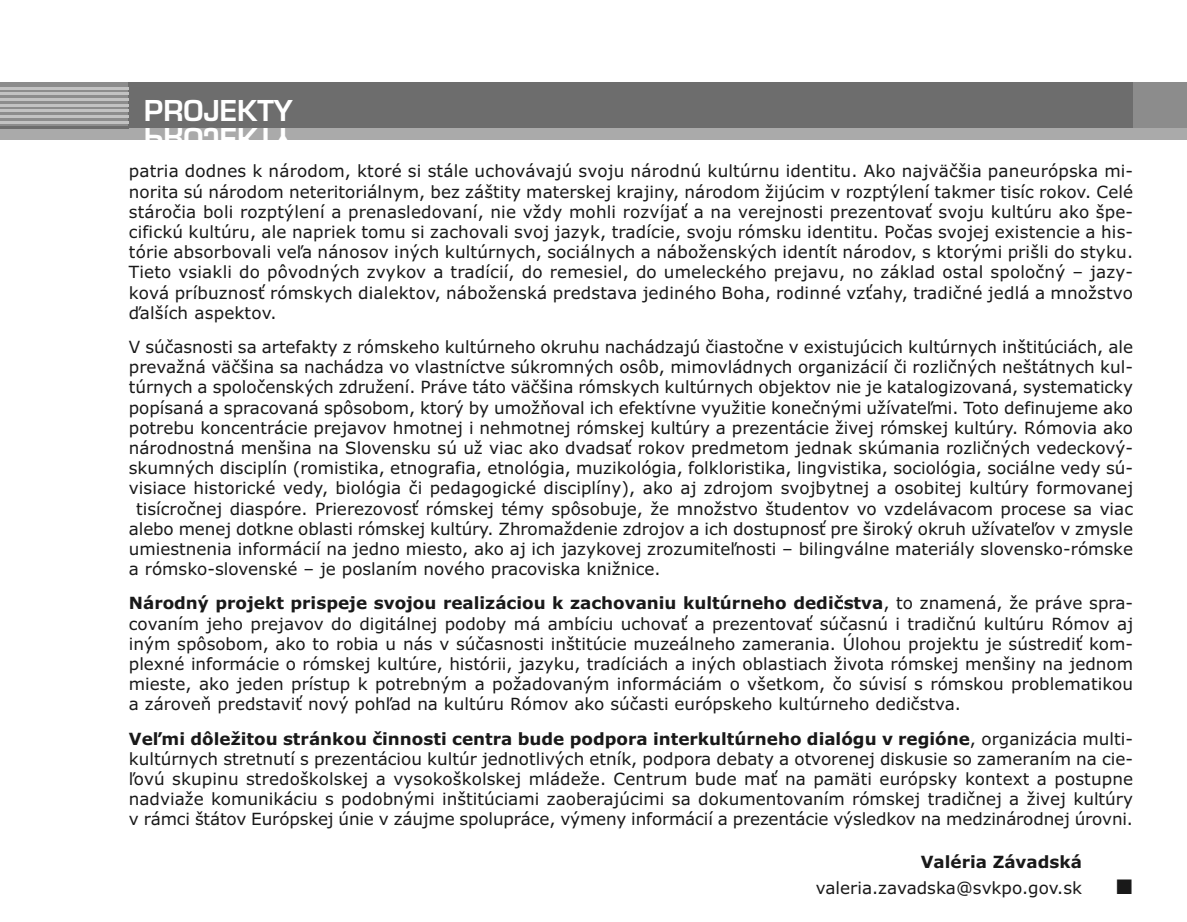
<style>
.page{position:relative;width:1187px;height:922px;background:#fff}
.page>*{position:absolute;margin:0;border:0;box-sizing:border-box;transform-origin:0 0}
.t1{font:28px "Euromode CE Bold";color:#fff}
.t2{font:16.8px/20.2px "Verdana";color:#191919;text-align:justify}
.t3{font:700 16.8px "Verdana";color:#191919}
.s1{font-weight:700}
</style>
<div class="page">
<div style="left:0;top:82px;width:1186px;height:58px;background:#aaa"></div>
<svg style="left:0;top:83px;width:1186px;height:45px;background:#939393"></svg>
<div style="left:129px;top:83px;width:1003px;height:45px;background:#6d6d6d"></div>
<hr style="left:0;top:126px;width:129px;height:2px;background:#6d6d6d">
<hr style="left:0;top:121px;width:129px;height:2px;background:#c2c2c2">
<hr style="left:0;top:115px;width:129px;height:2px;background:#c2c2c2">
<hr style="left:0;top:110px;width:129px;height:2px;background:#c2c2c2">
<hr style="left:0;top:104px;width:129px;height:2px;background:#c2c2c2">
<hr style="left:0;top:98px;width:129px;height:2px;background:#c2c2c2">
<hr style="left:0;top:93px;width:129px;height:2px;background:#c2c2c2">
<hr style="left:0;top:87px;width:129px;height:2px;background:#c2c2c2">
<h1 class="t1" style="left:144px;top:97px;width:150px">PPRROOJJEEKKTTYY</h1>
<p class="t2" style="left:129px;top:161px;width:1005px">patria dodnes k národom, ktoré si stále uchovávajú svoju národnú kultúrnu identitu. Ako najväčšia paneurópska mi&shy;norita sú národom neteritoriálnym, bez záštity materskej krajiny, národom žijúcim v rozptýlení takmer tisíc rokov. Celé stáročia boli rozptýlení a prenasledovaní, nie vždy mohli rozvíjať a na verejnosti prezentovať svoju kultúru ako špe&shy;cifickú kultúru, ale napriek tomu si zachovali svoj jazyk, tradície, svoju rómsku identitu. Počas svojej existencie a his&shy;tórie absorbovali veľa nánosov iných kultúrnych, sociálnych a náboženských identít národov, s ktorými prišli do styku.<br>Tieto vsiakli do pôvodných zvykov a tradícií, do remesiel, do umeleckého prejavu, no základ ostal spoločný – jazy&shy;ková príbuznosť rómskych dialektov, náboženská predstava jediného Boha, rodinné vzťahy, tradičné jedlá a množstvo ďalších aspektov.</p>
<p class="t2" style="left:129px;top:337px;width:1005px">V súčasnosti sa artefakty z rómskeho kultúrneho okruhu nachádzajú čiastočne v existujúcich kultúrnych inštitúciách, ale</p>
<p class="t2" style="left:129px;top:357px;width:1005px">prevažná väčšina sa nachádza vo vlastníctve súkromných osôb, mimovládnych organizácií či rozličných neštátnych kul-</p>
<p class="t2" style="left:129px;top:377px;width:1005px">túrnych a spoločenských združení. Práve táto väčšina rómskych kultúrnych objektov nie je katalogizovaná, systematicky</p>
<p class="t2" style="left:129px;top:397px;width:1005px">popísaná a spracovaná spôsobom, ktorý by umožňoval ich efektívne využitie konečnými užívateľmi. Toto definujeme ako</p>
<p class="t2" style="left:129px;top:417px;width:1005px">potrebu koncentrácie prejavov hmotnej i nehmotnej rómskej kultúry a prezentácie živej rómskej kultúry. Rómovia ako</p>
<p class="t2" style="left:129px;top:438px;width:1005px">národnostná menšina na Slovensku sú už viac ako dvadsať rokov predmetom jednak skúmania rozličných vedeckový-</p>
<p class="t2" style="left:129px;top:458px;width:1005px">skumných disciplín (romistika, etnografia, etnológia, muzikológia, folkloristika, lingvistika, sociológia, sociálne vedy sú-</p>
<p class="t2" style="left:129px;top:478px;width:1005px">visiace historické vedy, biológia či pedagogické disciplíny), ako aj zdrojom svojbytnej a osobitej kultúry formovanej</p>
<p class="t2" style="left:136px;top:498px;width:998px">tisícročnej diaspóre. Prierezovosť rómskej témy spôsobuje, že množstvo študentov vo vzdelávacom procese sa viac</p>
<p class="t2" style="left:129px;top:518px;width:1005px">alebo menej dotkne oblasti rómskej kultúry. Zhromaždenie zdrojov a ich dostupnosť pre široký okruh užívateľov v zmysle</p>
<p class="t2" style="left:129px;top:538px;width:1005px">umiestnenia informácií na jedno miesto, ako aj ich jazykovej zrozumiteľnosti – bilingválne materiály slovensko-rómske</p>
<p class="t2" style="left:129px;top:559px;width:533px">a rómsko-slovenské – je poslaním nového pracoviska knižnice.</p>
<p class="t2" style="left:129px;top:593px;width:1005px"><span class="s1">Národný projekt prispeje svojou realizáciou k zachovaniu kultúrneho dedičstva</span>, to znamená, že práve spra&shy;covaním jeho prejavov do digitálnej podoby má ambíciu uchovať a prezentovať súčasnú i tradičnú kultúru Rómov aj iným spôsobom, ako to robia u nás v súčasnosti inštitúcie muzeálneho zamerania. Úlohou projektu je sústrediť kom&shy;plexné informácie o rómskej kultúre, histórii, jazyku, tradíciách a iných oblastiach života rómskej menšiny na jednom mieste, ako jeden prístup k potrebným a požadovaným informáciám o všetkom, čo súvisí s rómskou problematikou a zároveň predstaviť nový pohľad na kultúru Rómov ako súčasti európskeho kultúrneho dedičstva.</p>
<p class="t2" style="left:129px;top:728px;width:1005px"><span class="s1">Veľmi dôležitou stránkou činnosti centra bude podpora interkultúrneho dialógu v regióne</span>, organizácia multi&shy;kultúrnych stretnutí s prezentáciou kultúr jednotlivých etník, podpora debaty a otvorenej diskusie so zameraním na cie&shy;ľovú skupinu stredoškolskej a vysokoškolskej mládeže. Centrum bude mať na pamäti európsky kontext a postupne nadviaže komunikáciu s podobnými inštitúciami zaoberajúcimi sa dokumentovaním rómskej tradičnej a živej kultúry v rámci štátov Európskej únie v záujme spolupráce, výmeny informácií a prezentácie výsledkov na medzinárodnej úrovni.</p>
<p class="t3" style="left:920px;top:852px;width:163px">Valéria Závadská</p>
<p class="t2" style="left:815px;top:877px;width:267px">valeria.zavadska@svkpo.gov.sk</p>
</div>
